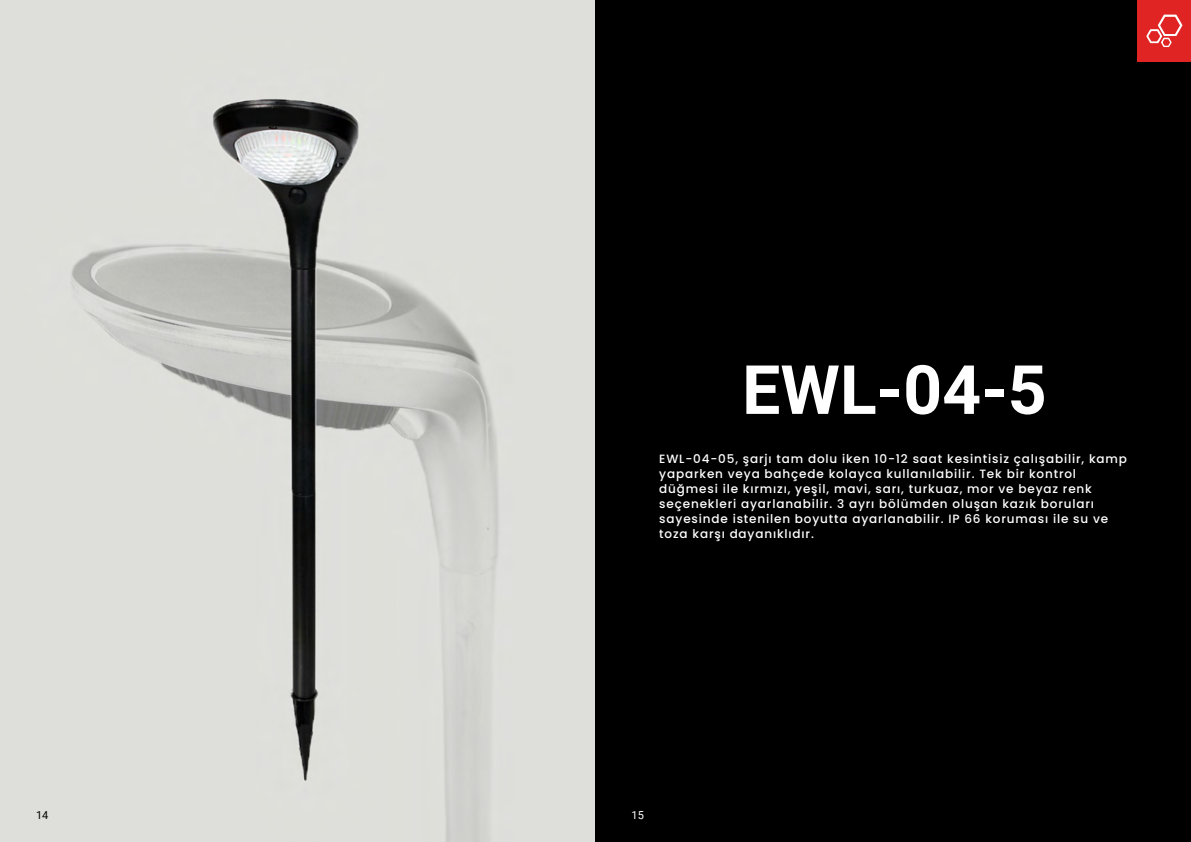
<style>
.page{position:relative;width:1191px;height:842px;background:#fff}
.page>*{position:absolute;margin:0;border:0;box-sizing:border-box;transform-origin:0 0}
.t1{font:700 68px "Roboto";color:#fff}
.t2{font:500 12px/15px "Poppins";letter-spacing:.07em;color:#fff}
.t3{font:11px "Roboto";color:#000}
.t4{font:11px "Roboto";color:#fff}
</style>
<div class="page">
<img style="left:0;top:0;width:595px;height:842px">
<div style="left:595px;top:0;width:596px;height:842px;background:#000"></div>
<div style="left:1137px;top:0;width:54px;height:62px;background:#e02424"></div>
<svg style="left:1146px;top:15px;width:36px;height:32px"></svg>
<p class="t3" style="left:36px;top:807px;width:14px">14</p>
<h1 class="t1" style="left:742px;top:342px;width:306px">EWL-04-5</h1>
<p class="t2" style="left:659px;top:452px;width:469px">EWL-04-05, şarjı tam dolu iken 10-12 saat kesintisiz çalışabilir, kamp yaparken veya bahçede kolayca kullanılabilir. Tek bir kontrol düğmesi ile kırmızı, yeşil, mavi, sarı, turkuaz, mor ve beyaz renk seçenekleri ayarlanabilir. 3 ayrı bölümden oluşan kazık boruları sayesinde istenilen boyutta ayarlanabilir. IP 66 koruması ile su ve toza karşı dayanıklıdır.</p>
<p class="t4" style="left:631px;top:807px;width:14px">15</p>
</div>
